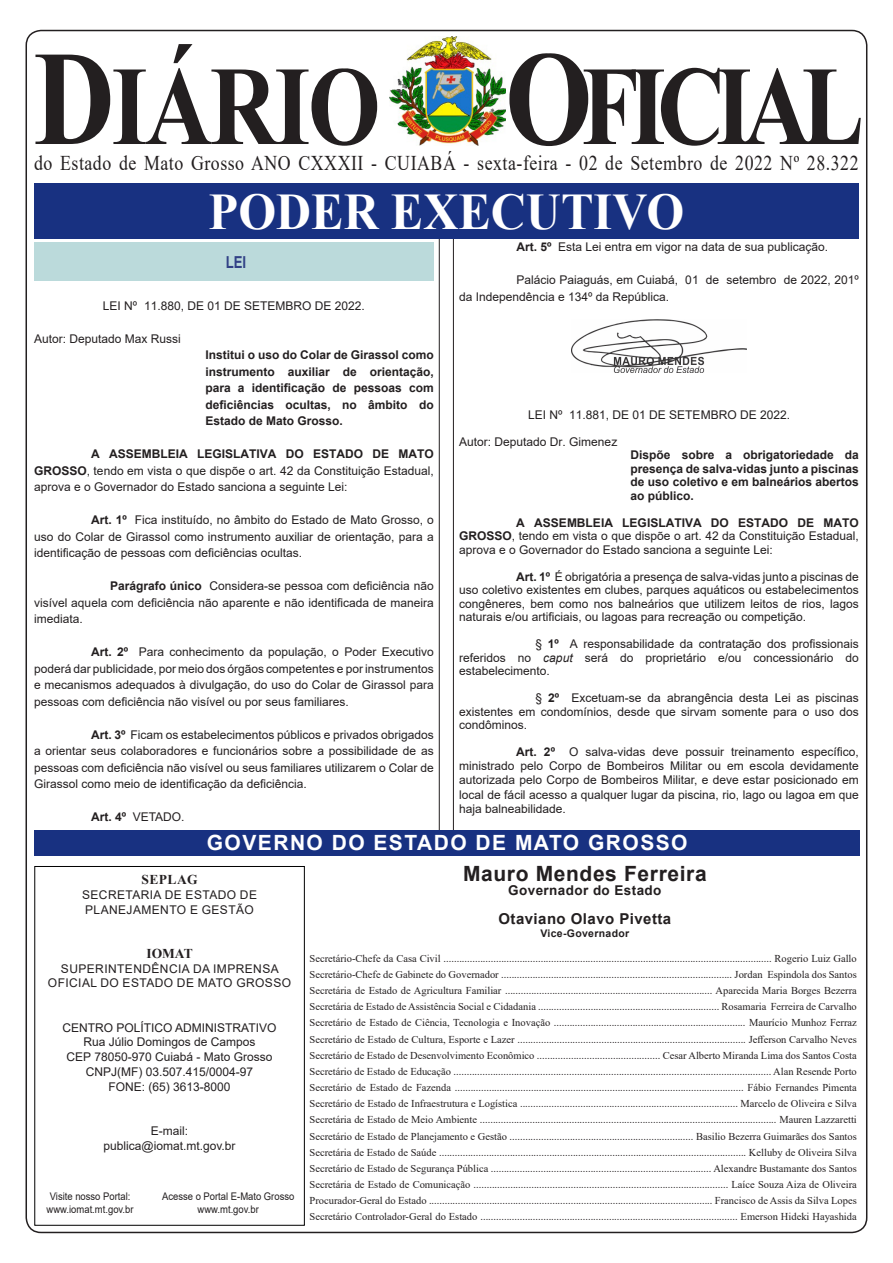
<style>
.page{position:relative;width:893px;height:1263px;background:#fff}
.page>*{position:absolute;margin:0;border:0;box-sizing:border-box;transform-origin:0 0}
.t1{font:700 112.5px "Times New Roman";letter-spacing:-.095em;color:#231f20;scale:.83 1}
.t2{font:700 51.3px "Times New Roman";color:#fff;scale:.95 1}
.t3{font:21px "Times New Roman";letter-spacing:.03em;color:#231f20;scale:.85 1}
.t4{font:700 21px "Arial";letter-spacing:.07em;color:#fff}
.t5{font:700 21px "Arial";letter-spacing:.03em;color:#231f20}
.t6{font:700 16.5px "Arial";color:#314186;scale:.8 1}
.t7{font:700 15px "Arial";letter-spacing:.03em;color:#231f20}
.t8{font:700 13.5px "Arial";letter-spacing:.03em;color:#231f20}
.t9{font:700 13.5px "Times New Roman";letter-spacing:.035em;color:#231f20}
.t10{font:12px/16.5px "Arial";color:#231f20;text-align:justify}
.t11{font:700 12px/16.5px "Arial";color:#231f20;text-align:justify}
.t12{font:12px/14.7px "Arial";letter-spacing:.035em;color:#231f20}
.t13{font:10.5px/16.2px "Times New Roman";color:#231f20;text-align:justify}
.t14{font:10.5px/12.6px "Arial";color:#231f20;scale:.9 1}
.t15{font:700 10.5px "Arial";letter-spacing:.03em;color:#231f20}
.s1{font-size:135px}
.s2{font-weight:700}
.s3{font-style:italic}
</style>
<div class="page">
<hr style="left:453px;top:234px;width:1px;height:604px;background:#231f20">
<hr style="left:439px;top:234px;width:1px;height:604px;background:#231f20">
<div style="left:34px;top:183px;width:825px;height:56px;background:#183181"></div>
<img style="left:389px;top:36px;width:117px;height:110px">
<div style="left:34px;top:830px;width:826px;height:26px;background:#183181"></div>
<div style="left:34px;top:866px;width:271px;height:360px;border:1px solid #000"></div>
<div style="left:34px;top:242px;width:400px;height:39px;background:#bbdadb"></div>
<img style="left:571px;top:319px;width:176px;height:53px">
<h1 class="t1" style="left:34px;top:25px;width:1001px"><span class="s1">D</span>IÁRIO <span class="s1">O</span>FICIAL</h1>
<h3 class="t3" style="left:34px;top:148px;width:972px">do Estado de Mato Grosso ANO CXXXII - CUIABÁ - sexta-feira - 02 de Setembro de 2022 Nº 28.322</h3>
<h2 class="t2" style="left:209px;top:175px;width:502px">PODER EXECUTIVO</h2>
<h3 class="t6" style="left:226px;top:250px;width:27px">LEI</h3>
<p class="t10" style="left:103px;top:297px;width:263px">LEI Nº 11.880, DE 01 DE SETEMBRO DE 2022.</p>
<p class="t10" style="left:34px;top:330px;width:148px">Autor: Deputado Max Russi</p>
<p class="t11" style="left:205px;top:347px;width:230px">Institui o uso do Colar de Girassol como instrumento auxiliar de orientação, para a identificação de pessoas com deficiências ocultas, no âmbito do Estado de Mato Grosso.</p>
<p class="t10" style="left:34px;top:445px;width:401px;text-indent:57px"><span class="s2">A ASSEMBLEIA LEGISLATIVA DO ESTADO DE MATO GROSSO</span>, tendo em vista o que dispõe o art. 42 da Constituição Estadual, aprova e o Governador do Estado sanciona a seguinte Lei:</p>
<p class="t10" style="left:34px;top:511px;width:401px;text-indent:57px"><span class="s2">Art. 1º</span> Fica instituído, no âmbito do Estado de Mato Grosso, o uso do Colar de Girassol como instrumento auxiliar de orientação, para a identificação de pessoas com deficiências ocultas.</p>
<p class="t10" style="left:34px;top:577px;width:401px;text-indent:76px"><span class="s2">Parágrafo único</span> Considera-se pessoa com deficiência não visível aquela com deficiência não aparente e não identificada de maneira imediata.</p>
<p class="t10" style="left:34px;top:643px;width:401px;text-indent:57px"><span class="s2">Art. 2º</span> Para conhecimento da população, o Poder Executivo poderá dar publicidade, por meio dos órgãos competentes e por instrumentos e mecanismos adequados à divulgação, do uso do Colar de Girassol para pessoas com deficiência não visível ou por seus familiares.</p>
<p class="t10" style="left:34px;top:726px;width:401px;text-indent:57px"><span class="s2">Art. 3º</span> Ficam os estabelecimentos públicos e privados obrigados a orientar seus colaboradores e funcionários sobre a possibilidade de as pessoas com deficiência não visível ou seus familiares utilizarem o Colar de Girassol como meio de identificação da deficiência.</p>
<p class="t10" style="left:91px;top:808px;width:95px"><span class="s2">Art. 4º</span> VETADO.</p>
<p class="t10" style="left:516px;top:239px;width:313px"><span class="s2">Art. 5º</span> Esta Lei entra em vigor na data de sua publicação.</p>
<p class="t10" style="left:459px;top:272px;width:401px;text-indent:57px">Palácio Paiaguás, em Cuiabá, 01 de setembro de 2022, 201º da Independência e 134º da República.</p>
<p class="t10" style="left:528px;top:406px;width:263px">LEI Nº 11.881, DE 01 DE SETEMBRO DE 2022.</p>
<p class="t10" style="left:459px;top:433px;width:160px">Autor: Deputado Dr. Gimenez</p>
<p class="t11" style="left:631px;top:448px;width:230px;line-height:13.5px">Dispõe sobre a obrigatoriedade da presença de salva-vidas junto a piscinas de uso coletivo e em balneários abertos ao público.</p>
<p class="t10" style="left:459px;top:516px;width:401px;line-height:13.5px;text-indent:57px"><span class="s2">A ASSEMBLEIA LEGISLATIVA DO ESTADO DE MATO GROSSO</span>, tendo em vista o que dispõe o art. 42 da Constituição Estadual, aprova e o Governador do Estado sanciona a seguinte Lei:</p>
<p class="t10" style="left:459px;top:570px;width:401px;line-height:13.5px;text-indent:57px"><span class="s2">Art. 1º</span> É obrigatória a presença de salva-vidas junto a piscinas de uso coletivo existentes em clubes, parques aquáticos ou estabelecimentos congêneres, bem como nos balneários que utilizem leitos de rios, lagos naturais e/ou artificiais, ou lagoas para recreação ou competição.</p>
<p class="t10" style="left:459px;top:637px;width:401px;line-height:13.5px;text-indent:76px">§ <span class="s2">1º</span> A responsabilidade da contratação dos profissionais referidos no <span class="s3">caput</span> será do proprietário e/ou concessionário do estabelecimento.</p>
<p class="t10" style="left:459px;top:691px;width:401px;line-height:13.5px;text-indent:76px">§ <span class="s2">2º</span> Excetuam-se da abrangência desta Lei as piscinas existentes em condomínios, desde que sirvam somente para o uso dos condôminos.</p>
<p class="t10" style="left:459px;top:745px;width:401px;line-height:14.2px;text-indent:57px"><span class="s2">Art. 2º</span> O salva-vidas deve possuir treinamento específico, ministrado pelo Corpo de Bombeiros Militar ou em escola devidamente autorizada pelo Corpo de Bombeiros Militar, e deve estar posicionado em local de fácil acesso a qualquer lugar da piscina, rio, lago ou lagoa em que haja balneabilidade.</p>
<h3 class="t4" style="left:207px;top:828px;width:482px">GOVERNO DO ESTADO DE MATO GROSSO</h3>
<p class="t9" style="left:141px;top:870px;width:58px">SEPLAG</p>
<p class="t12" style="left:82px;top:887px;width:176px">Secretaria de Estado de<br>Planejamento e Gestão</p>
<p class="t9" style="left:146px;top:943px;width:48px">IOMAT</p>
<p class="t10" style="left:61px;top:960px;width:35px">SUPERINTEND</p>
<p class="t10" style="left:152px;top:960px;width:17px">ÊNCIA</p>
<p class="t10" style="left:193px;top:960px;width:52px">DA IMPREN</p>
<p class="t10" style="left:262px;top:960px;width:18px">SA</p>
<p class="t10" style="left:48px;top:975px;width:25px">OFICIAL</p>
<p class="t10" style="left:100px;top:975px;width:49px">DO ESTADO</p>
<p class="t10" style="left:177px;top:975px;width:31px">DE MATO</p>
<p class="t10" style="left:236px;top:975px;width:55px">GROSSO</p>
<p class="t10" style="left:63px;top:1019px;width:10px">CENTRO</p>
<p class="t10" style="left:117px;top:1019px;width:36px">POLÍTICO</p>
<p class="t10" style="left:175px;top:1019px;width:8px">ADMINI</p>
<p class="t10" style="left:217px;top:1019px;width:16px">STRATI</p>
<p class="t10" style="left:259px;top:1019px;width:18px">VO</p>
<p class="t10" style="left:83px;top:1034px;width:174px">Rua Júlio Domingos de Campos</p>
<p class="t10" style="left:67px;top:1048px;width:207px">CE P 78050-970 Cuiabá - Mato Grosso</p>
<p class="t10" style="left:86px;top:1063px;width:169px">CN PJ(MF) 03.507.415/0004-97</p>
<p class="t10" style="left:108px;top:1078px;width:17px">FONE</p>
<p class="t10" style="left:142px;top:1078px;width:90px">: (65) 3613-8000</p>
<p class="t10" style="left:104px;top:1123px;width:134px;line-height:14.7px;text-align:center">E-mail: publica@iomat.mt.gov.br</p>
<p class="t14" style="left:47px;top:1190px;width:98px">Visite nosso Portal: www.iomat.mt.gov.br</p>
<p class="t14" style="left:162px;top:1190px;width:149px;text-align:center">Acesse o Portal E-Mato Grosso www.mt.gov.br</p>
<h3 class="t5" style="left:463px;top:859px;width:245px">Mauro Mendes Ferreira</h3>
<p class="t8" style="left:508px;top:881px;width:155px">Governador do Estado</p>
<h3 class="t7" style="left:498px;top:908px;width:174px">Otaviano Olavo Pivetta</h3>
<p class="t15" style="left:540px;top:925px;width:90px">Vice-Governador</p>
<p class="t13" style="left:310px;top:950px;width:549px">Secretário-Chefe da Casa Civil ............................................................................................................................. Rogerio Luiz Gallo Secretário-Chefe de Gabinete do Governador ........................................................................................ Jordan Espindola dos Santos Secretária de Estado de Agricultura Familiar ............................................................................... Aparecida Maria Borges Bezerra Secretária de Estado de Assistência Social e Cidadania ..................................................................... Rosamaria Ferreira de Carvalho Secretário de Estado de Ciência, Tecnologia e Inovação ......................................................................... Maurício Munhoz Ferraz Secretário de Estado de Cultura, Esporte e Lazer ....................................................................................... Jefferson Carvalho Neves Secretário de Estado de Desenvolvimento Econômico ............................................... Cesar Alberto Miranda Lima dos Santos Costa Secretário de Estado de Educação ......................................................................................................................... Alan Resende Porto Secretário de Estado de Fazenda .............................................................................................................. Fábio Fernandes Pimenta Secretário de Estado de Infraestrutura e Logística ................................................................................... Marcelo de Oliveira e Silva Secretária de Estado de Meio Ambiente ................................................................................................................. Mauren Lazzaretti Secretário de Estado de Planejamento e Gestão ...................................................................... Basilio Bezerra Guimarães dos Santos Secretária de Estado de Saúde ..................................................................................................................... Kelluby de Oliveira Silva Secretário de Estado de Segurança Pública .................................................................................... Alexandre Bustamante dos Santos Secretária de Estado de Comunicação ................................................................................................. Laíce Souza Aiza de Oliveira Procurador-Geral do Estado ............................................................................................................ Francisco de Assis da Silva Lopes Secretário Controlador-Geral do Estado .................................................................................................. Emerson Hideki Hayashida</p>
</div>
